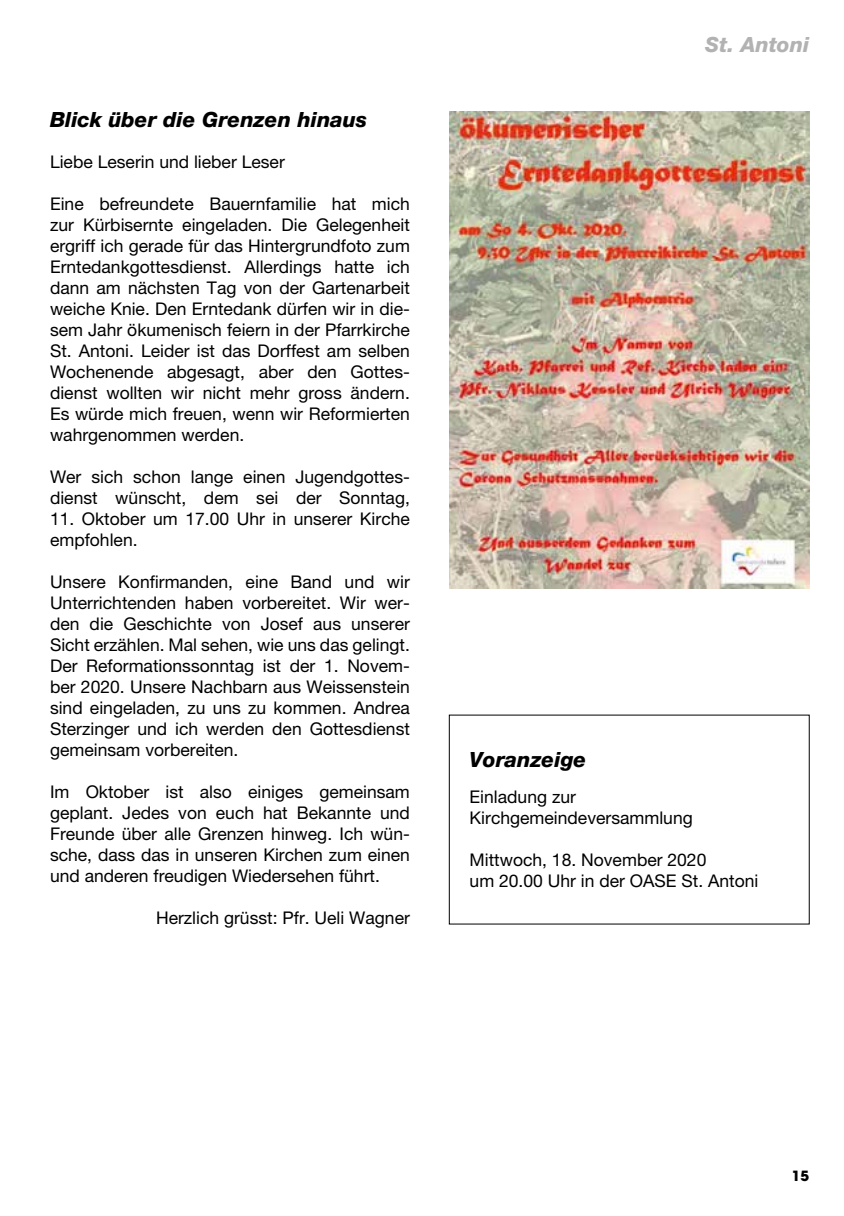
<style>
.page{position:relative;width:844px;height:1216px;background:#fff}
.page>*{position:absolute;margin:0;border:0;box-sizing:border-box;transform-origin:0 0}
.t1{font:italic 800 21px "Helvetica Neue LT Std";color:#000}
.t2{font:italic 800 21px "Helvetica Neue LT Std";color:#b3b2b2}
.t3{font:17.5px/21px "Helvetica Neue LT Std";color:#000}
.t4{font:700 14px "ITC Avant Garde Std";color:#000}
</style>
<div class="page">
<img style="left:449px;top:112px;width:360px;height:476px">
<p class="t1" style="left:50px;top:107px;width:318px">Blick über die Grenzen hinaus</p>
<p class="t3" style="left:50px;top:151px;width:236px">Liebe Leserin und lieber Leser</p>
<p class="t3" style="left:50px;top:193px;width:361px;text-align:justify">Eine befreundete Bauernfamilie hat mich zur Kürbisernte eingeladen. Die Gelegenheit ergriff ich gerade für das Hintergrundfoto zum Erntedankgottesdienst. Allerdings hatte ich dann am nächsten Tag von der Gartenarbeit weiche Knie. Den Erntedank dürfen wir in die&shy;sem Jahr ökumenisch feiern in der Pfarrkirche St. Antoni. Leider ist das Dorffest am selben Wochenende abgesagt, aber den Gottes&shy;dienst wollten wir nicht mehr gross ändern.<br>Es würde mich freuen, wenn wir Reformierten wahrgenommen werden.</p>
<p class="t3" style="left:50px;top:466px;width:361px">Wer sich schon lange einen Jugendgottes&shy;dienst wünscht, dem sei der Sonntag,</p>
<p class="t3" style="left:50px;top:508px;width:361px">11. Oktober um 17.00 Uhr in unserer Kirche empfohlen.</p>
<p class="t3" style="left:50px;top:571px;width:361px;text-align:justify">Unsere Konfirmanden, eine Band und wir Unterrichtenden haben vorbereitet. Wir wer&shy;den die Geschichte von Josef aus unserer Sicht erzählen. Mal sehen, wie uns das gelingt.<br>Der Reformationssonntag ist der 1. Novem&shy;ber 2020. Unsere Nachbarn aus Weissenstein sind eingeladen, zu uns zu kommen. Andrea Sterzinger und ich werden den Gottesdienst gemeinsam vorbereiten.</p>
<p class="t3" style="left:50px;top:781px;width:361px;text-align:justify">Im Oktober ist also einiges gemeinsam geplant. Jedes von euch hat Bekannte und Freunde über alle Grenzen hinweg. Ich wün&shy;sche, dass das in unseren Kirchen zum einen und anderen freudigen Wiedersehen führt.</p>
<p class="t3" style="left:156px;top:907px;width:255px">Herzlich grüsst: Pfr. Ueli Wagner</p>
<p class="t2" style="left:705px;top:32px;width:105px">St. Antoni</p>
<p class="t1" style="left:469px;top:747px;width:118px">Voranzeige</p>
<p class="t3" style="left:469px;top:786px;width:225px">Einladung zur<br>Kirchgemeindeversammlung</p>
<p class="t3" style="left:469px;top:849px;width:290px">Mittwoch, 18. November 2020<br>um 20.00 Uhr in der OASE St. Antoni</p>
<p class="t4" style="left:791px;top:1166px;width:19px">15</p>
</div>
